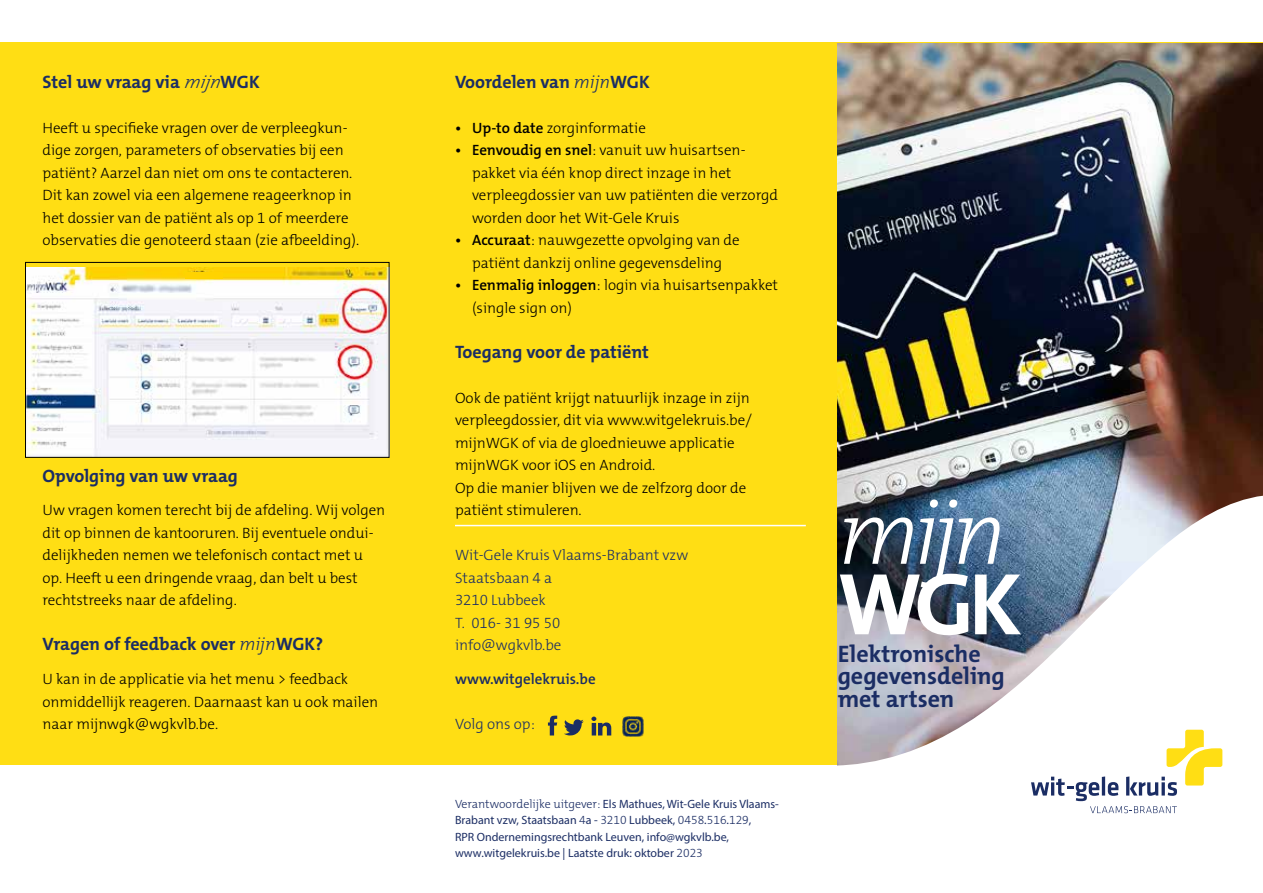
<style>
.page{position:relative;width:1263px;height:893px;background:#fff}
.page>*{position:absolute;margin:0;border:0;box-sizing:border-box;transform-origin:0 0}
.t1{font:italic 300 91.5px "The Mix Os F";color:#fff}
.t2{font:700 88.5px "The Mix Os F";color:#fff}
.t3{font:700 24px/22.5px "The Mix Os F";color:#1b2d64}
.t4{font:700 18px "The Mix Os F";color:#1b2d64}
.t5{font:300 15px/22.5px "The Mix Os F";color:#000}
.t6{font:300 15px/22.5px "The Mix Os F";color:#1b2d64}
.t7{font:600 15px "The Mix Os F";color:#1b2d64}
.t8{font:12px/16.5px "Myriad Pro";color:#1b2d64}
.s1{font-weight:300;font-style:italic}
.s2{font-weight:600}
.s3{font-family:"The Mix Os F";font-weight:300}
</style>
<div class="page">
<div style="left:0;top:43px;width:1263px;height:722px;background:#ffde14"></div>
<img style="left:838px;top:43px;width:425px;height:452px">
<svg style="left:837px;top:495px;width:426px;height:319px;background:#b8bfc8"></svg>
<svg style="left:1031px;top:730px;width:191px;height:83px"></svg>
<hr style="left:455px;top:525px;width:351px;height:1px;background:#fff">
<img style="left:27px;top:267px;width:360px;height:189px">
<div style="left:25px;top:262px;width:364px;height:196px;border:1px solid #000"></div>
<svg style="left:548px;top:715px;width:9px;height:20px"></svg>
<svg style="left:564px;top:719px;width:20px;height:17px"></svg>
<svg style="left:591px;top:717px;width:20px;height:18px"></svg>
<img style="left:623px;top:716px;width:20px;height:20px">
<div style="left:185px;top:272px;width:37px;height:7px;background:#ffd300"></div>
<p class="t4" style="left:43px;top:70px;width:219px">Stel uw vraag via <span class="s1">mijn</span>WGK</p>
<p class="t5" style="left:43px;top:117px;width:318px">Heeft u specifieke vragen over de verpleegkun&shy;dige zorgen, parameters of observaties bij een patiënt? Aarzel dan niet om ons te contacteren.<br>Dit kan zowel via een algemene reageerknop in het dossier van de patiënt als op 1 of meerdere observaties die genoteerd staan (zie afbeelding).</p>
<p class="t4" style="left:43px;top:464px;width:197px">Opvolging van uw vraag</p>
<p class="t5" style="left:43px;top:499px;width:344px">Uw vragen komen terecht bij de afdeling. Wij volgen dit op binnen de kantooruren. Bij eventuele ondui&shy;delijkheden nemen we telefonisch contact met u op. Heeft u een dringende vraag, dan belt u best rechtstreeks naar de afdeling.</p>
<p class="t4" style="left:43px;top:633px;width:282px">Vragen of feedback over <span class="s1">mijn</span>WGK?</p>
<p class="t5" style="left:43px;top:668px;width:337px">U kan in de applicatie via het menu &gt; feedback onmiddellijk reageren. Daarnaast kan u ook mailen naar mijnwgk@wgkvlb.be.</p>
<p class="t4" style="left:455px;top:70px;width:196px">Voordelen van <span class="s1">mijn</span>WGK</p>
<p class="t5" style="left:455px;top:117px;width:192px"><span class="s2">• Up-to date</span> zorginformatie</p>
<p class="t5" style="left:472px;top:139px;width:308px;text-indent:-17px"><span class="s2">• Eenvoudig en snel</span>: vanuit uw huisartsen&shy;pakket via één knop direct inzage in het verpleegdossier van uw patiënten die verzorgd worden door het Wit-Gele Kruis</p>
<p class="t5" style="left:455px;top:229px;width:286px;text-align:center"><span class="s2">• Accuraat</span>: nauwgezette opvolging van de patiënt dankzij online gegevensdeling</p>
<p class="t5" style="left:472px;top:274px;width:308px;text-indent:-17px"><span class="s2">• Eenmalig inloggen</span>: login via huisartsenpakket (single sign on)</p>
<p class="t4" style="left:455px;top:340px;width:195px">Toegang voor de patiënt</p>
<p class="t5" style="left:455px;top:387px;width:298px">Ook de patiënt krijgt natuurlijk inzage in zijn verpleegdossier, dit via www.witgelekruis.be/ mijnWGK of via de gloednieuwe applicatie mijnWGK voor iOS en Android.<br>Op die manier blijven we de zelfzorg door de patiënt stimuleren.</p>
<p class="t6" style="left:455px;top:544px;width:235px">Wit-Gele Kruis Vlaams-Brabant vzw<br>Staatsbaan 4 a<br>3210 Lubbeek<br>T. 016- 31 95 50<br>info@wgkvlb.be</p>
<p class="t7" style="left:455px;top:669px;width:142px">www.witgelekruis.be</p>
<p class="t6" style="left:455px;top:713px;width:81px">Volg ons op:</p>
<p class="t8" style="left:455px;top:795px;width:325px"><span class="s3">Verantwoordelijke uitgever:</span> Els Mathues, Wit-Gele Kruis Vlaams-Brabant vzw, Staatsbaan <span class="s3">4</span>a - <span class="s3">3210</span> Lubbeek, <span class="s3">0458</span>.<span class="s3">516</span>.<span class="s3">129</span>,<br>RPR Ondernemingsrechtbank Leuven, info@wgkvlb.be, www.witgelekruis.be | Laatste druk: oktober <span class="s3">2023</span></p>
<h1 class="t1" style="left:838px;top:475px;width:170px">mijn</h1>
<h2 class="t2" style="left:838px;top:547px;width:185px">WGK</h2>
<h3 class="t3" style="left:838px;top:642px;width:169px">Elektronische gegevensdeling met artsen</h3>
</div>
